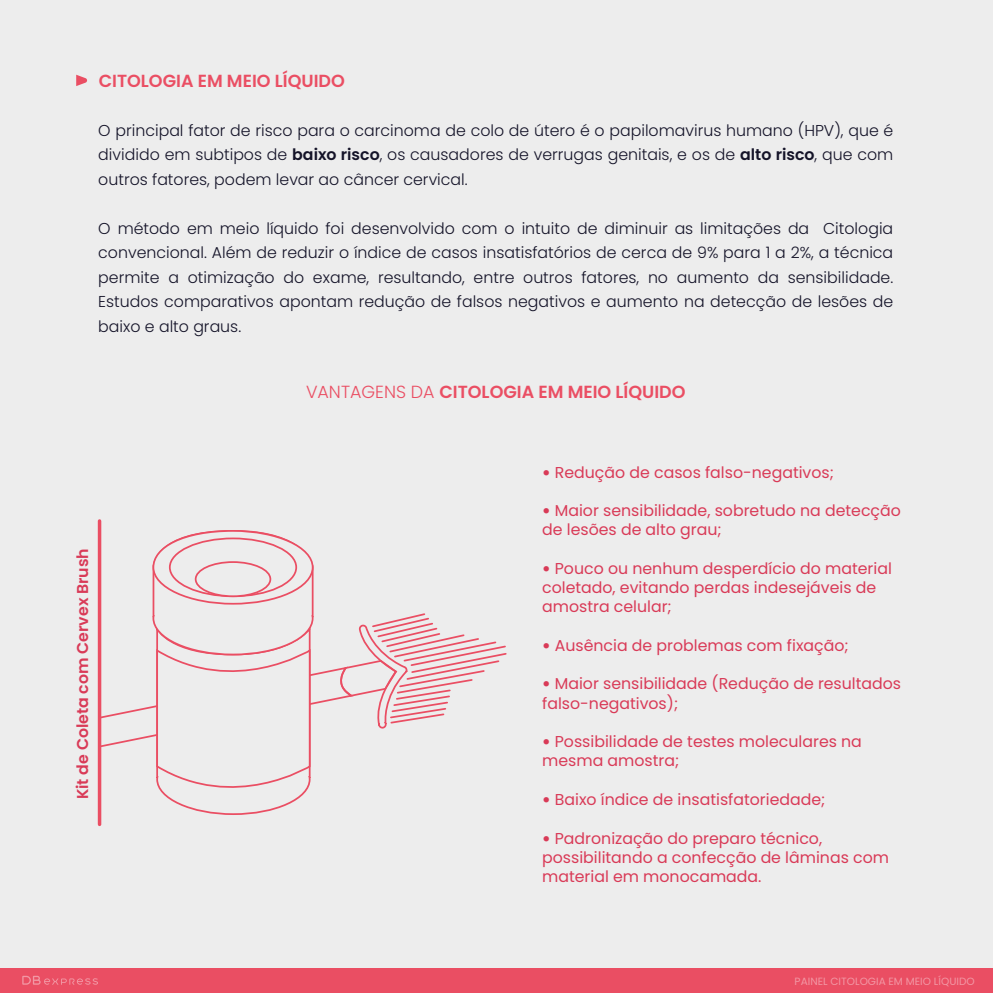
<style>
.page{position:relative;width:993px;height:993px;background:#fff}
.page>*{position:absolute;margin:0;border:0;box-sizing:border-box;transform-origin:0 0}
.t1{font:600 17.5px "Poppins";color:#ea4e63}
.t2{font:300 15.75px/24.5px "Poppins";color:#141328;text-align:justify}
.t3{font:15.75px/19.2px "Poppins";color:#d93a57}
.t4{font:600 15.75px "Poppins";color:#d93a57}
.t5{font:10.5px "Poppins";color:#f297a4}
.s1{font-weight:600}
.s2{font-weight:300}
.s3{font-weight:900}
</style>
<div class="page">
<div style="left:0;top:0;width:992px;height:992px;background:#ededed"></div>
<div style="left:0;top:967px;width:992px;height:25px;background:#ea4e63"></div>
<svg style="left:101px;top:665px;width:231px;height:160px"></svg>
<svg style="left:332px;top:613px;width:175px;height:115px"></svg>
<svg style="left:151px;top:530px;width:163px;height:285px"></svg>
<hr style="left:98px;top:521px;width:3px;height:303px;background:#ea4e63">
<svg style="left:76px;top:75px;width:11px;height:11px"></svg>
<svg style="left:22px;top:975px;width:76px;height:9px"></svg>
<p class="t1" style="left:99px;top:71px;width:247px">CITOLOGIA EM MEIO LÍQUIDO</p>
<p class="t2" style="left:98px;top:118px;width:796px">O principal fator de risco para o carcinoma de colo de útero é o papilomavirus humano (HPV), que é dividido em subtipos de <span class="s1">baixo risco</span>, os causadores de verrugas genitais, e os de <span class="s1">alto risco</span>, que com outros fatores, podem levar ao câncer cervical.</p>
<p class="t2" style="left:98px;top:216px;width:796px">O método em meio líquido foi desenvolvido com o intuito de diminuir as limitações da Citologia convencional. Além de reduzir o índice de casos insatisfatórios de cerca de 9% para 1 a 2%, a técnica permite a otimização do exame, resultando, entre outros fatores, no aumento da sensibilidade.<br>Estudos comparativos apontam redução de falsos negativos e aumento na detecção de lesões de baixo e alto graus.</p>
<p class="t1" style="left:306px;top:381px;width:381px"><span class="s2">VANTAGENS DA</span> CITOLOGIA EM MEIO LÍQUIDO</p>
<p class="t4" style="left:73px;top:799px;width:252px;rotate:-90deg">Kit de Coleta com Cervex Brush</p>
<p class="t3" style="left:542px;top:462px;width:293px"><span class="s3">•</span> Redução de casos falso-negativos;</p>
<p class="t3" style="left:542px;top:501px;width:360px"><span class="s3">•</span> Maior sensibilidade, sobretudo na detecção de lesões de alto grau;</p>
<p class="t3" style="left:542px;top:558px;width:351px"><span class="s3">•</span> Pouco ou nenhum desperdício do material coletado, evitando perdas indesejáveis de amostra celular;</p>
<p class="t3" style="left:542px;top:635px;width:308px"><span class="s3">•</span> Ausência de problemas com fixação;</p>
<p class="t3" style="left:542px;top:674px;width:360px"><span class="s3">•</span> Maior sensibilidade (Redução de resultados falso-negativos);</p>
<p class="t3" style="left:542px;top:732px;width:321px"><span class="s3">•</span> Possibilidade de testes moleculares na mesma amostra;</p>
<p class="t3" style="left:542px;top:789px;width:284px"><span class="s3">•</span> Baixo índice de insatisfatoriedade;</p>
<p class="t3" style="left:542px;top:828px;width:348px"><span class="s3">•</span> Padronização do preparo técnico, possibilitando a confecção de lâminas com material em monocamada.</p>
<p class="t5" style="left:794px;top:974px;width:181px">PAINEL CITOLOGIA EM MEIO LÍQUIDO</p>
</div>
